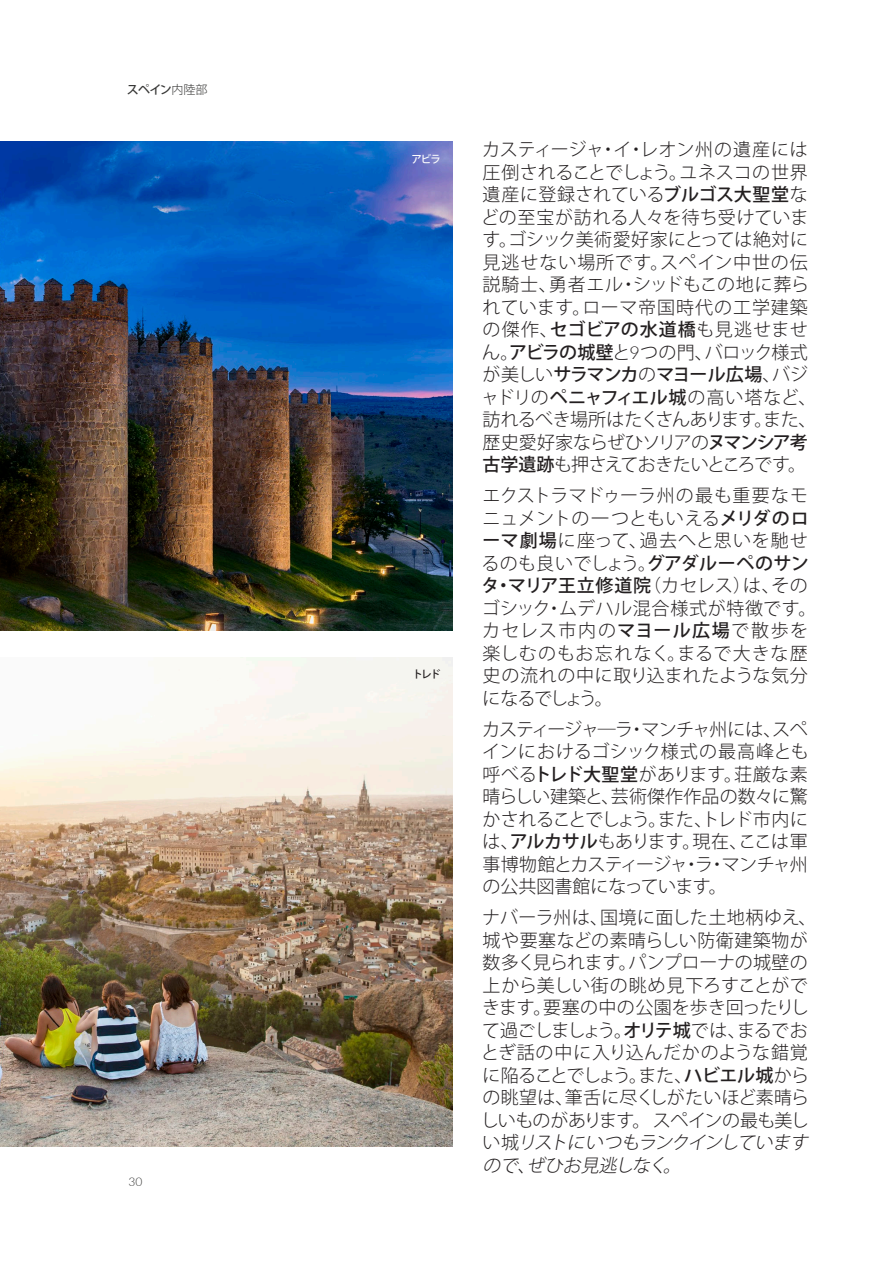
<style>
.page{position:relative;width:893px;height:1263px;background:#fff}
.page>*{position:absolute;margin:0;border:0;box-sizing:border-box;transform-origin:0 0}
.Body{font:300 18px/22.5px "Koz Go Pro";letter-spacing:.005em;color:#231f20}
.Body-2{font:300 18px/22.5px "Koz Go Pro";letter-spacing:.03em;color:#231f20}
.t1{font:500 12px "Koz Go Pro";color:#353534}
.t2{font:300 12px "Lato";color:#353534}
.PIE_ARRIBA{font:500 10.5px "Koz Go Pro";color:#fff}
.PIE_ARRIBA-2{font:500 10.5px "Koz Go Pro";color:#231f20}
.s1{font-weight:300}
.s2{font-weight:500}
.s3{font-family:"Lato"}
.s4{font-style:italic}
</style>
<div class="page">
<img style="left:0;top:142px;width:453px;height:489px">
<img style="left:0;top:657px;width:453px;height:489px">
<p class="t1" style="left:127px;top:82px;width:82px">スペイン<span class="s1">内陸部</span></p>
<p class="t2" style="left:128px;top:1173px;width:15px">30</p>
<p class="PIE_ARRIBA" style="left:411px;top:153px;width:31px">アビラ</p>
<p class="PIE_ARRIBA-2" style="left:412px;top:667px;width:30px">トレド</p>
<p class="Body" style="left:481px;top:138px;width:337px">カスティージャ・イ・レオン州の遺産には圧倒されることでしょう。ユネスコの世界遺産に登録されている<span class="s2">ブルゴス大聖堂</span>などの至宝が訪れる人々を待ち受けています。ゴシック美術愛好家にとっては絶対に見逃せない場所です。スペイン中世の伝説騎士、勇者エル・シッドもこの地に葬られています。ローマ帝国時代の工学建築の傑作、<span class="s2">セゴビアの水道橋</span>も見逃せません。<span class="s2">アビラの城壁</span>と<span class="s3">9</span>つの門、バロック様式が美しい<span class="s2">サラマンカ</span>の<span class="s2">マヨール広場</span>、バジャドリの<span class="s2">ペニャフィエル城</span>の高い塔など、訪れるべき場所はたくさんあります。また、歴史愛好家ならぜひソリアの<span class="s2">ヌマンシア考古学遺跡</span>も押さえておきたいところです。</p>
<p class="Body-2" style="left:481px;top:484px;width:337px">エクストラマドゥーラ州の最も重要なモニュメントの一つともいえる<span class="s2">メリダのローマ劇場</span>に座って、過去へと思いを馳せるのも良いでしょう。<span class="s2">グアダルーペのサンタ・マリア王立修道院</span>（カセレス）は、そのゴシック・ムデハル混合様式が特徴です。カセレス市内の<span class="s2">マヨール広場</span>で散歩を楽しむのもお忘れなく。まるで大きな歴史の流れの中に取り込まれたような気分になるでしょう。</p>
<p class="Body" style="left:482px;top:718px;width:328px;text-align:justify">カスティージャ―ラ・マンチャ州には、スペインにおけるゴシック様式の最高峰とも呼べる<span class="s2">トレド大聖堂</span>があります。荘厳な素晴らしい建築と、芸術傑作作品の数々に驚かされることでしょう。また、トレド市内には、<span class="s2">アルカサル</span>もあります。現在、ここは軍事博物館とカスティージャ・ラ・マンチャ州の公共図書館になっています。</p>
<p class="Body" style="left:481px;top:906px;width:337px">ナバーラ州は、国境に面した土地柄ゆえ、城や要塞などの素晴らしい防衛建築物が数多く見られます。パンプローナの城壁の上から美しい街の眺め見下ろすことができます。要塞の中の公園を歩き回ったりして過ごしましょう。<span class="s2">オリテ城</span>では、まるでおとぎ話の中に入り込んだかのような錯覚に陥ることでしょう。また、<span class="s2">ハビエル城</span>からの眺望は、筆舌に尽くしがたいほど素晴らしいものがあります。スペインの最も美しい城<span class="s4">リストにいつもランクインしていますので、ぜひお見逃しなく。</span></p>
</div>
